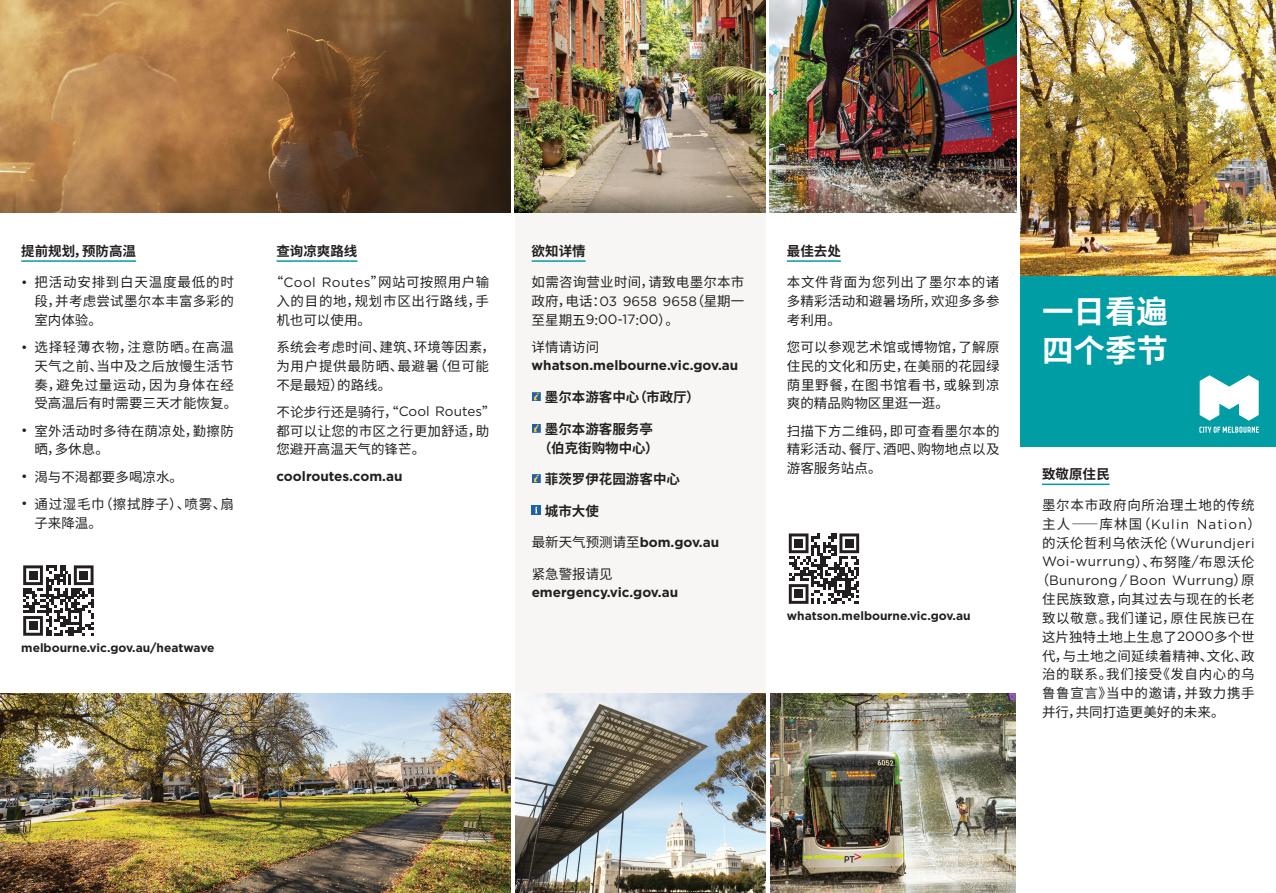
<style>
.page{position:relative;width:1276px;height:893px;background:#fff}
.page>*{position:absolute;margin:0;border:0;box-sizing:border-box;transform-origin:0 0}
.t1{font:700 31.5px/39px "Noto Sans CJ Ksc";color:#fff}
.t2{font:13.5px/18.8px "Noto Sans CJ Ksc";letter-spacing:.015em;color:#231f20;text-align:justify}
.t3{font:700 13.5px "Gotham";color:#231f20}
.t4{font:700 13.5px/18.8px "Noto Sans CJ Ksc";color:#231f20;text-align:center}
.t5{font:13.5px/18.8px "Gotham";letter-spacing:.025em;color:#231f20;text-align:center}
.t6{font:13.5px/18.8px "Noto Sans CJ Ksc";letter-spacing:.05em;color:#231f20}
.t7{font:13.5px "Gotham";letter-spacing:.085em;color:#231f20}
.t8{font:13.5px "Noto Sans CJ Ksc";letter-spacing:.04em;color:#231f20}
.t9{font:13.5px "Noto Sans CJ Ksc";letter-spacing:.055em;color:#231f20}
.t10{font:700 12px "Gotham";color:#231f20}
.s1{font-family:"Gotham"}
.s2{font-family:"Noto Sans CJ Ksc";font-weight:400}
.s3{font-family:"Noto Sans CJ Ksc"}
</style>
<div class="page">
<img style="left:0;top:0;width:1276px;height:893px">
<p class="t4" style="left:21px;top:242px;width:116px">提前规划，预防高温</p>
<p class="t2" style="left:34px;top:273px;width:201px;text-indent:-13px"><span class="s1">•</span> 把活动安排到白天温度最低的时段，并考虑尝试墨尔本丰富多彩的室内体验。</p>
<p class="t2" style="left:34px;top:338px;width:204px;text-align:left;text-indent:-13px"><span class="s1">•</span> 选择轻薄衣物，注意防晒。在高温天气之前、当中及之后放慢生活节奏，避免过量运动，因为身体在经受高温后有时需要三天才能恢复。</p>
<p class="t2" style="left:34px;top:421px;width:201px;text-indent:-13px"><span class="s1">•</span> 室外活动时多待在荫凉处，勤擦防晒，多休息。</p>
<p class="t2" style="left:21px;top:467px;width:163px"><span class="s1">•</span> 渴与不渴都要多喝凉水。</p>
<p class="t6" style="left:34px;top:495px;width:201px;text-indent:-13px"><span class="s1">•</span> 通过湿毛巾（擦拭脖子）、喷雾、扇子来降温。</p>
<p class="t10" style="left:21px;top:639px;width:195px">melbourne.vic.gov.au/heatwave</p>
<p class="t4" style="left:276px;top:242px;width:82px">查询凉爽路线</p>
<p class="t2" style="left:276px;top:273px;width:214px;text-indent:-7px">“<span class="s1">Cool Routes</span>”网站可按照用户输入的目的地，规划市区出行路线，手机也可以使用。</p>
<p class="t2" style="left:276px;top:338px;width:220px;text-align:left">系统会考虑时间、建筑、环境等因素，为用户提供最防晒、最避暑（但可能不是最短）的路线。</p>
<p class="t2" style="left:276px;top:403px;width:221px;text-align:left">不论步行还是骑行，“<span class="s1">Cool Routes</span>”都可以让您的市区之行更加舒适，助您避开高温天气的锋芒。</p>
<p class="t3" style="left:276px;top:467px;width:127px">coolroutes.com.au</p>
<p class="t4" style="left:531px;top:242px;width:55px">欲知详情</p>
<p class="t2" style="left:531px;top:273px;width:214px">如需咨询营业时间，请致电墨尔本市政府，电话：<span class="s1">03 9658 9658</span>（星期一至星期五<span class="s1">9</span>:<span class="s1">00-17</span>:<span class="s1">00</span>）。</p>
<p class="t2" style="left:531px;top:338px;width:69px">详情请访问</p>
<p class="t3" style="left:531px;top:357px;width:208px">whatson.melbourne.vic.gov.au</p>
<p class="t4" style="left:545px;top:388px;width:156px">墨尔本游客中心（市政厅）</p>
<p class="t4" style="left:538px;top:420px;width:122px">墨尔本游客服务亭（伯克街购物中心）</p>
<p class="t4" style="left:545px;top:470px;width:136px">菲茨罗伊花园游客中心</p>
<p class="t4" style="left:545px;top:501px;width:55px">城市大使</p>
<p class="t3" style="left:532px;top:533px;width:189px"><span class="s2">最新天气预测请至</span>bom.gov.au</p>
<p class="t2" style="left:532px;top:564px;width:82px">紧急警报请见</p>
<p class="t3" style="left:532px;top:583px;width:148px">emergency.vic.gov.au</p>
<p class="t4" style="left:787px;top:242px;width:55px">最佳去处</p>
<p class="t2" style="left:787px;top:273px;width:214px">本文件背面为您列出了墨尔本的诸多精彩活动和避暑场所，欢迎多多参考利用。</p>
<p class="t2" style="left:787px;top:338px;width:214px">您可以参观艺术馆或博物馆，了解原住民的文化和历史，在美丽的花园绿荫里野餐，在图书馆看书，或躲到凉爽的精品购物区里逛一逛。</p>
<p class="t2" style="left:787px;top:421px;width:214px">扫描下方二维码，即可查看墨尔本的精彩活动、餐厅、酒吧、购物地点以及游客服务站点。</p>
<p class="t10" style="left:787px;top:608px;width:185px">whatson.melbourne.vic.gov.au</p>
<h1 class="t1" style="left:1042px;top:292px;width:127px">一日看遍四个季节</h1>
<p class="t4" style="left:1042px;top:465px;width:69px">致敬原住民</p>
<p class="t9" style="left:1042px;top:498px;width:214px">墨尔本市政府向所治理土地的传统</p>
<p class="t7" style="left:1042px;top:515px;width:220px"><span class="s3">主人——库林国（</span>Kulin Nation<span class="s3">）</span></p>
<p class="t8" style="left:1042px;top:535px;width:214px">的沃伦哲利乌依沃伦（<span class="s1">Wurundjeri</span></p>
<p class="t5" style="left:1035px;top:552px;width:220px">Woi-wurrung<span class="s3">）、布努隆</span>/<span class="s3">布恩沃伦（</span>Bunurong / Boon Wurrung<span class="s3">）原</span></p>
<p class="t2" style="left:1042px;top:590px;width:214px">住民族致意，向其过去与现在的长老致以敬意。我们谨记，原住民族已在这片独特土地上生息了<span class="s1">2000</span>多个世代，与土地之间延续着精神、文化、政治的联系。我们接受《发自内心的乌鲁鲁宣言》当中的邀请，并致力携手并行，共同打造更美好的未来。</p>
</div>
